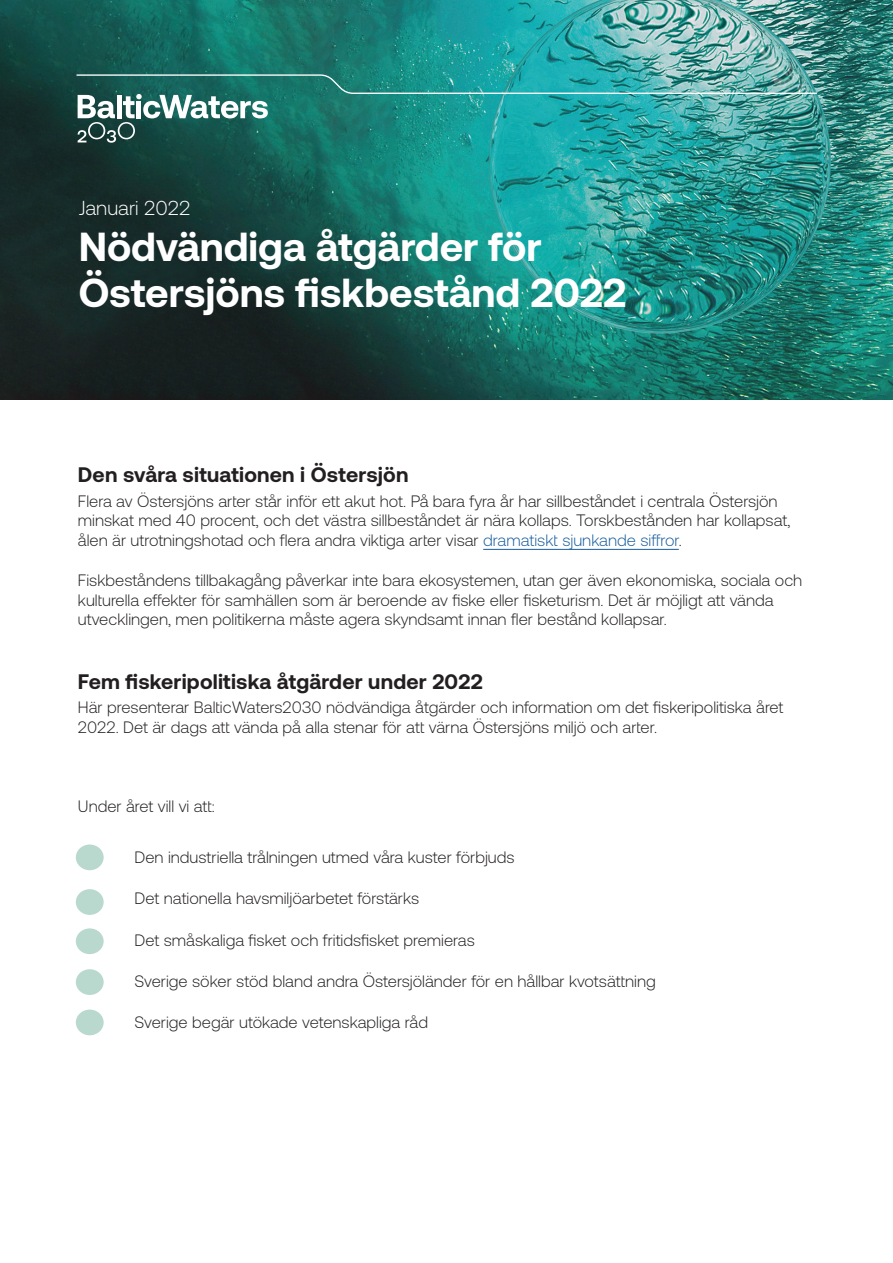
<style>
.page{position:relative;width:893px;height:1263px;background:#fff}
.page>*{position:absolute;margin:0;border:0;box-sizing:border-box;transform-origin:0 0}
.t1{font:40.5px "Aeonik Variable";color:#fff}
.t2{font:21px "Aeonik Variable";letter-spacing:.01em;color:#231f20}
.t3{font:20.25px "Aeonik Variable";color:#fff}
.bread{font:16.5px/19.8px "Aeonik Variable";color:#231f20}
.s1{color:#175d9e}
</style>
<div class="page">
<img style="left:0;top:0;width:893px;height:400px">
<img style="left:75px;top:74px;width:743px;height:69px">
<hr style="left:483px;top:549px;width:196px;height:1px;background:#175d9e">
<div style="left:76px;top:844px;width:28px;height:26px;background:#b9d9cf;border-radius:50%"></div>
<div style="left:76px;top:889px;width:28px;height:26px;background:#b9d9cf;border-radius:50%"></div>
<div style="left:76px;top:928px;width:28px;height:26px;background:#b9d9cf;border-radius:50%"></div>
<div style="left:76px;top:969px;width:28px;height:26px;background:#b9d9cf;border-radius:50%"></div>
<div style="left:76px;top:1009px;width:28px;height:26px;background:#b9d9cf;border-radius:50%"></div>
<p class="t3" style="left:79px;top:197px;width:113px">Januari 2022</p>
<p class="t1" style="left:79px;top:224px;width:464px">Nödvändiga åtgärder för</p>
<p class="t1" style="left:79px;top:270px;width:549px">Östersjöns fiskbestånd 2022</p>
<p class="t2" style="left:78px;top:463px;width:332px">Den svåra situationen i Östersjön</p>
<p class="bread" style="left:78px;top:491px;width:701px">Flera av Östersjöns arter står inför ett akut hot. På bara fyra år har sillbeståndet i centrala Östersjön</p>
<p class="bread" style="left:78px;top:511px;width:714px">minskat med 40 procent, och det västra sillbeståndet är nära kollaps. Torskbestånden har kollapsat, ålen är utrotningshotad och flera andra viktiga arter visar <span class="s1">dramatiskt sjunkande siffror</span>.</p>
<p class="bread" style="left:78px;top:570px;width:726px">Fiskbeståndens tillbakagång påverkar inte bara ekosystemen, utan ger även ekonomiska, sociala och kulturella effekter för samhällen som är beroende av fiske eller fisketurism. Det är möjligt att vända</p>
<p class="bread" style="left:78px;top:610px;width:590px">utvecklingen, men politikerna måste agera skyndsamt innan fler bestånd kollapsar.</p>
<p class="t2" style="left:78px;top:670px;width:406px">Fem fiskeripolitiska åtgärder under 2022</p>
<p class="bread" style="left:78px;top:697px;width:707px">Här presenterar BalticWaters2030 nödvändiga åtgärder och information om det fiskeripolitiska året<br>2022. Det är dags att vända på alla stenar för att värna Östersjöns miljö och arter.</p>
<p class="bread" style="left:78px;top:796px;width:139px">Under året vill vi att:</p>
<p class="bread" style="left:135px;top:848px;width:382px">Den industriella trålningen utmed våra kuster förbjuds</p>
<p class="bread" style="left:135px;top:889px;width:286px">Det nationella havsmiljöarbetet förstärks</p>
<p class="bread" style="left:135px;top:930px;width:342px">Det småskaliga fisket och fritidsfisket premieras</p>
<p class="bread" style="left:135px;top:971px;width:523px">Sverige söker stöd bland andra Östersjöländer för en hållbar kvotsättning</p>
<p class="bread" style="left:135px;top:1012px;width:295px">Sverige begär utökade vetenskapliga råd</p>
</div>
